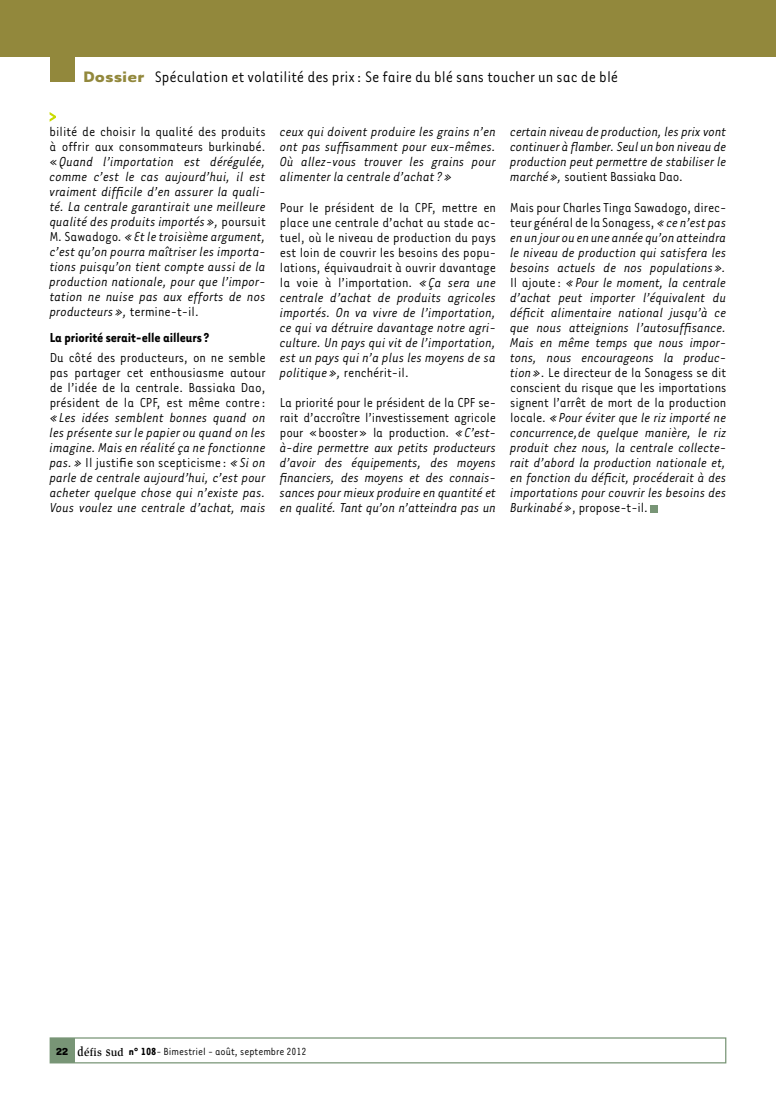
<style>
.page{position:relative;width:776px;height:1099px;background:#fff}
.page>*{position:absolute;margin:0;border:0;box-sizing:border-box;transform-origin:0 0}
.t1{font:17.5px "Tarzana Narrow";color:#000}
.t2{font:italic 15px/15px "Tarzana Narrow";letter-spacing:-.005em;color:#000;text-align:justify}
.t3{font:15px/15px "Tarzana Narrow";color:#000;text-align:justify}
.t4{font:700 15px "Tarzana Narrow";letter-spacing:-.005em;color:#000}
.t5{font:11.88px "Tarzana Narrow";color:#000}
.s1{font-family:"Tarzana Wide";font-weight:700;color:#92883c}
.s2{font-style:normal}
.s3{font-style:italic}
.s4{font-family:"Tarzana Wide";font-weight:700;font-size:11.75px}
.s5{font-family:"Slimbach";font-weight:500;font-size:13.5px}
.s6{font-family:"Slimbach";font-weight:500;font-size:11.25px}
.s7{font-weight:700}
</style>
<div class="page">
<div style="left:50px;top:1037px;width:676px;height:26px;border:1px solid #789576"></div>
<div style="left:50px;top:1037px;width:24px;height:25px;background:#789576"></div>
<div style="left:0;top:0;width:776px;height:57px;background:#92883c"></div>
<div style="left:50px;top:57px;width:24px;height:24px;background:#92883c"></div>
<div style="left:651px;top:505px;width:7px;height:7px;background:#789576"></div>
<svg style="left:50px;top:112px;width:6px;height:10px"></svg>
<p class="t1" style="left:83px;top:66px;width:536px"><span class="s1">Dossier</span> Spéculation et volatilité des prix: Se faire du blé sans toucher un sac de blé</p>
<p class="t2" style="left:50px;top:123px;width:218px"><span class="s2">bilité de choisir la qualité des produits à offrir aux consommateurs burkinabé. «</span>Quand l’importation est dérégulée, comme c’est le cas aujourd’hui, il est vraiment difficile d’en assurer la quali&shy;té. La centrale garantirait une meilleure qualité des produits importés », <span class="s2">poursuit M. Sawadogo</span>. « Etle troisième argument, c’est qu’on pourra maîtriser les importa&shy;tions puisqu’on tient compte aussi de la production nationale, pour que l’impor&shy;tation ne nuise pas aux efforts de nos producteurs », <span class="s2">termine-t-il.</span></p>
<p class="t4" style="left:50px;top:328px;width:161px">La priorité serait-elle ailleurs?</p>
<p class="t3" style="left:50px;top:349px;width:218px">Du côté des producteurs, on ne semble pas partager cet enthousiasme autour de l’idée de la centrale. Bassiaka Dao, président de la CPF, est même contre :</p>
<p class="t2" style="left:50px;top:409px;width:218px">« Les idées semblent bonnes quand on les présente sur le papier ou quand on les imagine. Mais en réalité ça ne fonctionne pas. » <span class="s2">Il justifie son scepticisme :</span> « Si on parle de centrale aujourd’hui, c’est pour acheter quelque chose qui n’existe pas.<br>Vous voulez une centrale d’achat, mais</p>
<p class="t2" style="left:280px;top:123px;width:218px">ceux qui doivent produire les grains n’en ont pas suffisamment pour eux-mêmes.<br>Où allez-vous trouver les grains pour alimenter la centrale d’achat ? »</p>
<p class="t3" style="left:280px;top:199px;width:218px">Pour le président de la CPF, mettre en place une centrale d’achat au stade ac&shy;tuel, où le niveau de production du pays est loin de couvrir les besoins des popu&shy;lations, équivaudrait à ouvrir davantage la voie à l’importation. <span class="s3">« Ça sera une centrale d’achat de produits agricoles importés. On va vivre de l’importation, ce qui va détruire davantage notre agri&shy;culture. Un pays qui vit de l’importation, est un pays qui n’a plus les moyens de sa politique »,</span> renchérit-il.</p>
<p class="t2" style="left:280px;top:394px;width:218px"><span class="s2">La priorité pour le président de la CPF se&shy;rait d’accroître l’investissement agricole pour «booster» la production.</span> « C’est&shy;à-dire permettre aux petits producteurs d’avoir des équipements, des moyens financiers, des moyens et des connais&shy;sances pour mieux produire en quantité et en qualité. Tant qu’on n’atteindra pas un</p>
<p class="t2" style="left:510px;top:123px;width:218px">certain niveau de production, les prix vont continuer à flamber. Seul un bon niveau de production peut permettre de stabiliser le marché », <span class="s2">soutient Bassiaka Dao.</span></p>
<p class="t2" style="left:510px;top:199px;width:218px"><span class="s2">Mais pour Charles Tinga Sawadogo, direc&shy;teur général de la Sonagess,</span> « ce n’est pas en un jour ou en une année qu’on atteindra le niveau de production qui satisfera les besoins actuels de nos populations ».<br><span class="s2">Il ajoute :</span> « Pour le moment, la centrale d’achat peut importer l’équivalent du déficit alimentaire national jusqu’à ce que nous atteignions l’autosuffisance.<br>Mais en même temps que nous impor&shy;tons, nous encourageons la produc&shy;tion »<span class="s2">. Le directeur de la Sonagess se dit conscient du risque que les importations signent l’arrêt de mort de la production locale.</span> « Pour éviter que le riz importé ne concurrence,de quelque manière, le riz produit chez nous, la centrale collecte&shy;rait d’abord la production nationale et, en fonction du déficit, procéderait à des importations pour couvrir les besoins des Burkinabé »<span class="s2">, propose-t-il.</span></p>
<p class="t5" style="left:55px;top:1044px;width:253px"><span class="s4">22</span> <span class="s5">d</span><span class="s6">éfis</span> <span class="s5">s</span><span class="s6">ud</span> <span class="s7">n° 108</span>- Bimestriel - août, septembre 2012</p>
</div>
